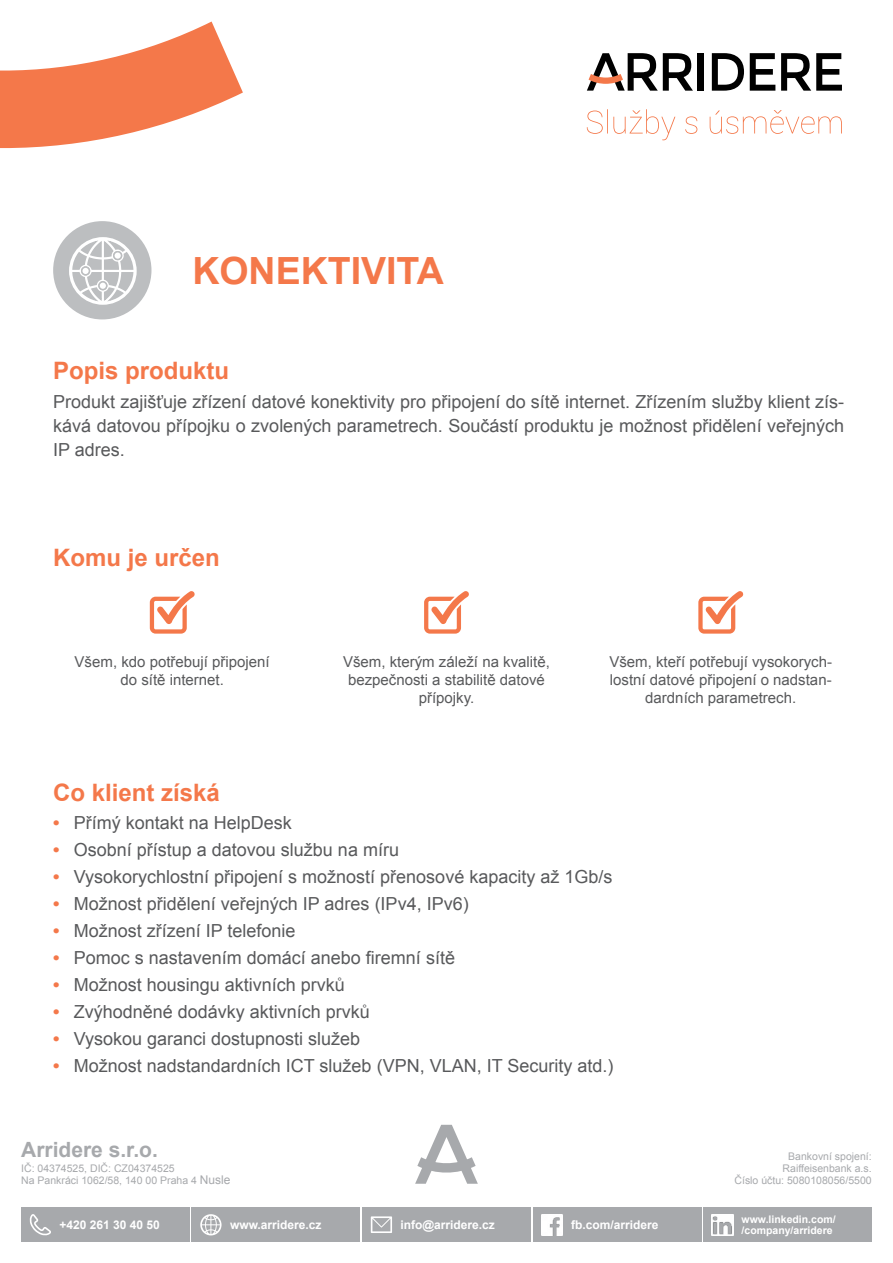
<style>
.page{position:relative;width:893px;height:1263px;background:#fff}
.page>*{position:absolute;margin:0;border:0;box-sizing:border-box;transform-origin:0 0}
.t1{font:700 37.5px "Arial";color:#f4784a}
.t2{font:700 24px "Arial";color:#f4784a}
.t3{font:700 21px "Arial";color:#a7a9ac}
.t4{font:18px/27px "Arial";color:#58595b;text-align:justify}
.t5{font:700 18px "Arial";color:#f4784a}
.t6{font:15px/18px "Arial";color:#58595b;text-align:center}
.t7{font:700 12px "Arial";color:#fff}
.t8{font:10.5px/12px "Arial";color:#a7a9ac}
.t9{font:700 10.5px/10.5px "Arial";color:#fff}
.s1{font-size:12px}
</style>
<div class="page">
<svg style="left:415px;top:1125px;width:63px;height:59px"></svg>
<div style="left:698px;top:53px;width:6px;height:38px;background:#000"></div>
<svg style="left:712px;top:53px;width:32px;height:38px"></svg>
<svg style="left:750px;top:53px;width:25px;height:38px"></svg>
<svg style="left:781px;top:53px;width:61px;height:38px"></svg>
<svg style="left:587px;top:53px;width:106px;height:38px"></svg>
<svg style="left:587px;top:109px;width:255px;height:31px"></svg>
<div style="left:21px;top:1208px;width:169px;height:34px;background:#a7a9ac"></div>
<div style="left:192px;top:1208px;width:168px;height:34px;background:#a7a9ac"></div>
<div style="left:362px;top:1208px;width:169px;height:34px;background:#a7a9ac"></div>
<div style="left:533px;top:1208px;width:168px;height:34px;background:#a7a9ac"></div>
<div style="left:703px;top:1208px;width:169px;height:34px;background:#a7a9ac"></div>
<svg style="left:30px;top:1214px;width:21px;height:21px"></svg>
<svg style="left:200px;top:1214px;width:22px;height:21px"></svg>
<svg style="left:371px;top:1216px;width:21px;height:17px"></svg>
<img style="left:541px;top:1214px;width:22px;height:21px">
<img style="left:712px;top:1214px;width:21px;height:21px">
<svg style="left:0;top:22px;width:243px;height:126px"></svg>
<svg style="left:150px;top:591px;width:45px;height:43px"></svg>
<svg style="left:424px;top:591px;width:45px;height:43px"></svg>
<svg style="left:698px;top:591px;width:45px;height:43px"></svg>
<div style="left:53px;top:221px;width:98px;height:98px;background:#bcbec0;border-radius:50%"></div>
<svg style="left:67px;top:235px;width:72px;height:72px"></svg>
<div style="left:114px;top:252px;width:8px;height:7px;background:#fff;border-radius:50%"></div>
<div style="left:113px;top:251px;width:9px;height:9px;border:2px solid #bcbec0;border-radius:50%"></div>
<div style="left:99px;top:282px;width:8px;height:8px;background:#fff;border-radius:50%"></div>
<div style="left:98px;top:281px;width:9px;height:9px;border:2px solid #bcbec0;border-radius:50%"></div>
<div style="left:82px;top:267px;width:7px;height:8px;background:#fff;border-radius:50%"></div>
<div style="left:81px;top:266px;width:9px;height:9px;border:2px solid #bcbec0;border-radius:50%"></div>
<p class="t1" style="left:192px;top:246px;width:253px">KONEKTIVITA</p>
<p class="t2" style="left:53px;top:355px;width:178px">Popis produktu</p>
<p class="t4" style="left:53px;top:390px;width:793px;line-height:24px">Produkt zajišťuje zřízení datové konektivity pro připojení do sítě internet. Zřízením služby klient zís&shy;kává datovou přípojku o zvolených parametrech. Součástí produktu je možnost přidělení veřejných IP adres.</p>
<p class="t2" style="left:53px;top:541px;width:168px">Komu je určen</p>
<p class="t6" style="left:75px;top:653px;width:197px">Všem, kdo potřebují připojení do sítě internet.</p>
<p class="t6" style="left:343px;top:653px;width:208px">Všem, kterým záleží na kvalitě, bezpečnosti a stabilitě datové přípojky.</p>
<p class="t6" style="left:609px;top:653px;width:224px">Všem, kteří potřebují vysokorych&shy;lostní datové připojení o nadstan&shy;dardních parametrech.</p>
<p class="t2" style="left:53px;top:776px;width:168px">Co klient získá</p>
<p class="t5" style="left:53px;top:811px;width:8px">•</p>
<p class="t5" style="left:53px;top:838px;width:8px">•</p>
<p class="t5" style="left:53px;top:865px;width:8px">•</p>
<p class="t5" style="left:53px;top:892px;width:8px">•</p>
<p class="t5" style="left:53px;top:919px;width:8px">•</p>
<p class="t5" style="left:53px;top:946px;width:8px">•</p>
<p class="t5" style="left:53px;top:973px;width:8px">•</p>
<p class="t5" style="left:53px;top:1000px;width:8px">•</p>
<p class="t5" style="left:53px;top:1027px;width:8px">•</p>
<p class="t5" style="left:53px;top:1054px;width:8px">•</p>
<p class="t4" style="left:74px;top:809px;width:541px;text-align:left">Přímý kontakt na HelpDesk<br>Osobní přístup a datovou službu na míru<br>Vysokorychlostní připojení s možností přenosové kapacity až 1Gb/s Možnost přidělení veřejných IP adres (IPv4, IPv6)<br>Možnost zřízení IP telefonie<br>Pomoc s nastavením domácí anebo firemní sítě<br>Možnost housingu aktivních prvků<br>Zvýhodněné dodávky aktivních prvků<br>Vysokou garanci dostupnosti služeb<br>Možnost nadstandardních ICT služeb (VPN, VLAN, IT Security atd.)</p>
<p class="t3" style="left:21px;top:1135px;width:138px">Arridere s.r.o.</p>
<p class="t8" style="left:21px;top:1162px;width:211px">IČ: 04374525, DIČ: CZ04374525<br>Na Pankráci 1062/58, 140 00 Praha 4 <span class="s1">Nusle</span></p>
<p class="t8" style="left:734px;top:1150px;width:139px;text-align:right">Bankovní spojení:<br>Raiffeisenbank a.s.<br>Číslo účtu: 5080108056/5500</p>
<p class="t7" style="left:60px;top:1217px;width:102px">+420 261 30 40 50</p>
<p class="t7" style="left:230px;top:1217px;width:93px">www.arridere.cz</p>
<p class="t7" style="left:401px;top:1217px;width:96px">info@arridere.cz</p>
<p class="t7" style="left:571px;top:1217px;width:89px">fb.com/arridere</p>
<p class="t9" style="left:742px;top:1215px;width:96px">www.linkedin.com/ /company/arridere</p>
</div>
